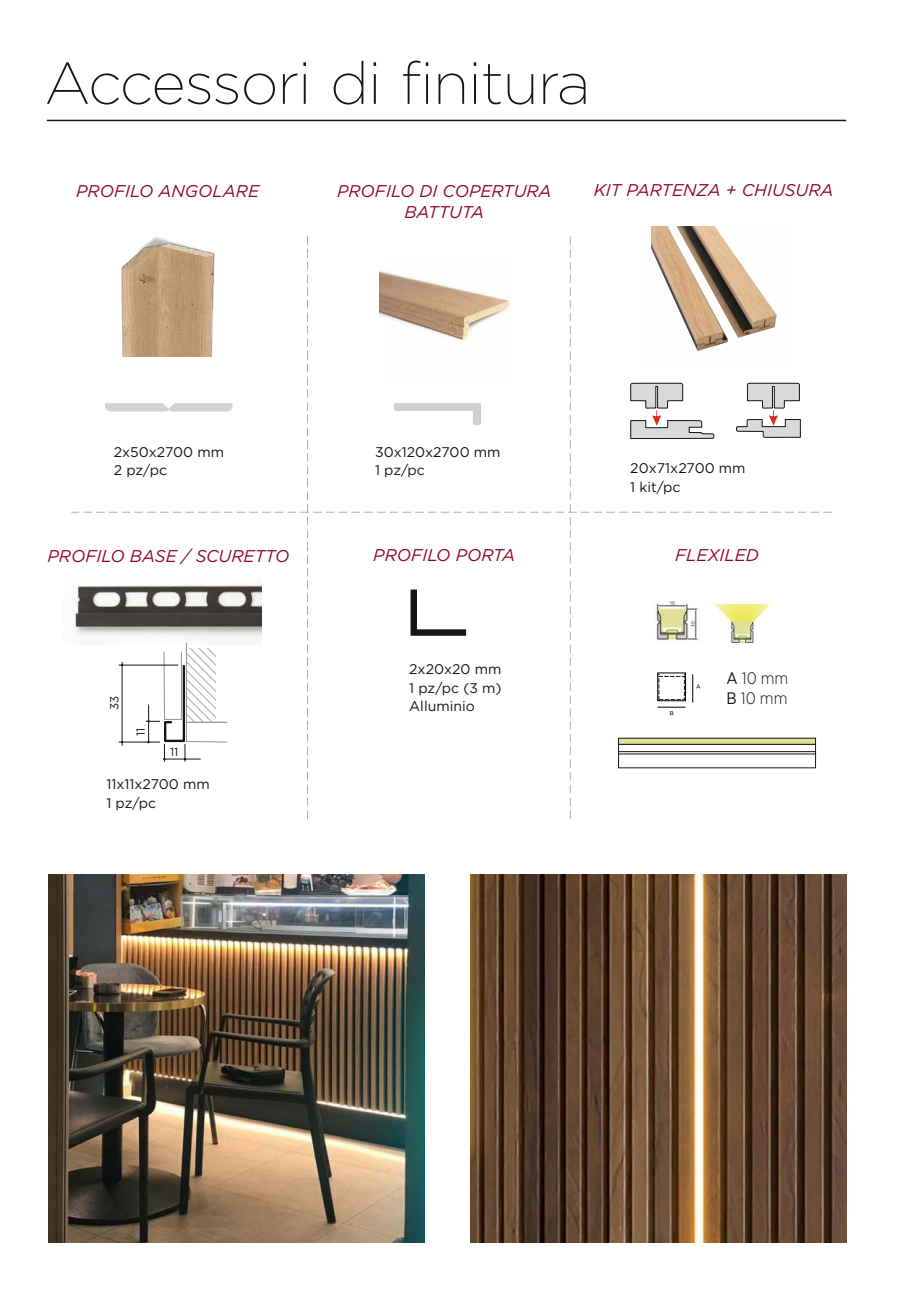
<style>
.page{position:relative;width:906px;height:1289px;background:#fff}
.page>*{position:absolute;margin:0;border:0;box-sizing:border-box;transform-origin:0 0}
.t1{font:200 58.95px "Gotham";letter-spacing:-.015em;color:#141515}
.t2{font:italic 16.95px/20.4px "Gotham";color:#8f0628;text-align:center}
.t3{font:300 16.65px/20px "Gotham Narrow";color:#141515}
.t4{font:14.1px/18.6px "Gotham";color:#141515}
.t5{font:11.7px "Gotham";color:#141515}
.s1{font-weight:400}
</style>
<div class="page">
<hr style="left:47px;top:120px;width:799px;height:1px;background:#141515">
<img style="left:48px;top:874px;width:376px;height:368px">
<img style="left:471px;top:874px;width:375px;height:368px">
<svg style="left:71px;top:226px;width:761px;height:592px"></svg>
<h1 class="t1" style="left:45px;top:57px;width:547px">Accessori di finitura</h1>
<p class="t2" style="left:76px;top:182px;width:184px">PROFILO ANGOLARE</p>
<p class="t2" style="left:337px;top:182px;width:216px">PROFILO DI COPERTURA<br>BATTUTA</p>
<p class="t2" style="left:594px;top:181px;width:241px">KIT PARTENZA + CHIUSURA</p>
<p class="t4" style="left:114px;top:443px;width:112px">2x50x2700 mm<br>2 pz/pc</p>
<p class="t2" style="left:47px;top:547px;width:243px">PROFILO BASE / SCURETTO</p>
<p class="t5" style="left:109px;top:710px;width:16px;rotate:-90deg">33</p>
<p class="t5" style="left:136px;top:735px;width:10px;rotate:-90deg">11</p>
<p class="t5" style="left:170px;top:746px;width:10px">11</p>
<p class="t4" style="left:106px;top:775px;width:105px">11x11x2700 mm<br>1 pz/pc</p>
<p class="t4" style="left:375px;top:443px;width:127px">30x120x2700 mm<br>1 pz/pc</p>
<p class="t2" style="left:373px;top:545px;width:143px">PROFILO PORTA</p>
<p class="t4" style="left:409px;top:660px;width:94px;text-align:justify">2x20x20 mm 1 pz/pc (3 m)<br>Alluminio</p>
<p class="t4" style="left:630px;top:460px;width:117px">20x71x2700 mm<br>1 kit/pc</p>
<p class="t2" style="left:675px;top:545px;width:85px">FLEXILED</p>
<p class="t3" style="left:726px;top:669px;width:63px"><span class="s1">A</span> 10 mm<br><span class="s1">B</span> 10 mm</p>
</div>
